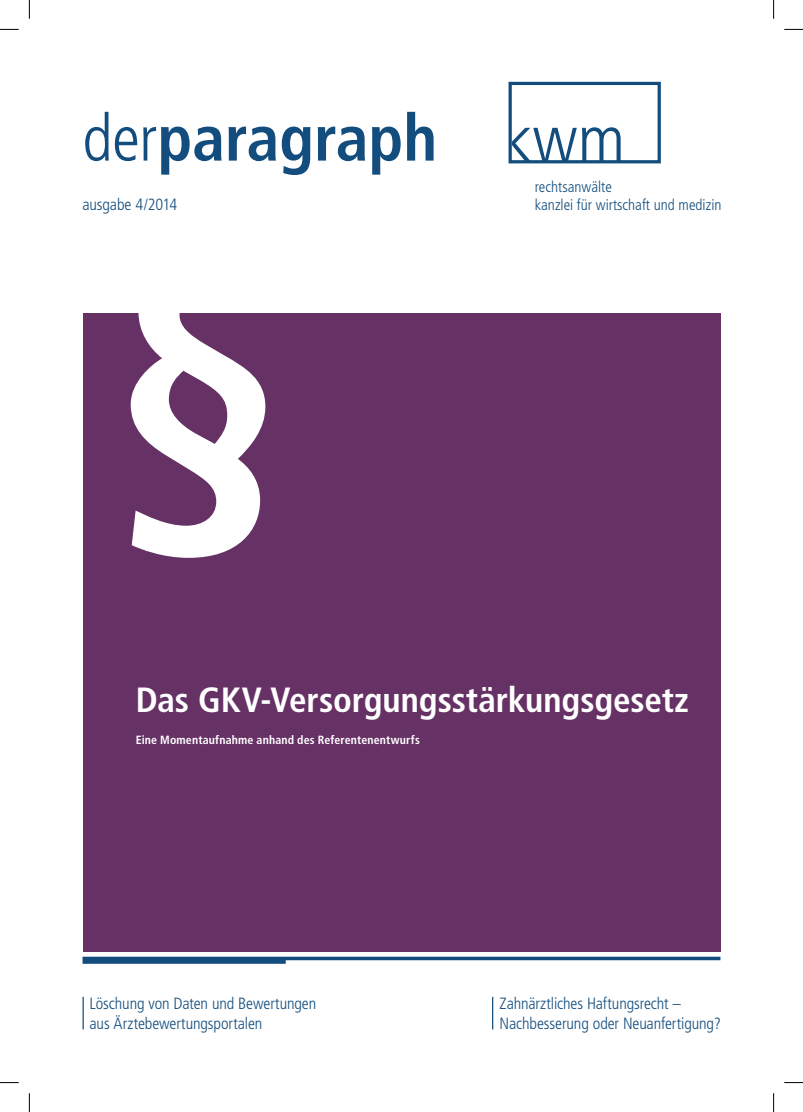
<style>
.page{position:relative;width:803px;height:1112px;background:#fff}
.page>*{position:absolute;margin:0;border:0;box-sizing:border-box;transform-origin:0 0}
.t1{font:700 condensed 353.5px "Frutiger";color:#fff}
.t2{font:700 condensed 65px "Frutiger";color:#134d7e}
.t3{font:700 condensed 35px "Frutiger";letter-spacing:-.005em;color:#fff}
.t4{font:300 condensed 16.25px/20px "Frutiger";letter-spacing:-.005em;color:#134d7e}
.t5{font:300 condensed 15.25px/18.2px "Frutiger";color:#134d7e}
.t6{font:700 condensed 11.88px "Frutiger";letter-spacing:.015em;color:#fff}
.s1{font-weight:300}
</style>
<div class="page">
<div style="left:83px;top:313px;width:637px;height:638px;background:#663165"></div>
<svg style="left:83px;top:956px;width:637px;height:7px"></svg>
<svg style="left:508px;top:82px;width:153px;height:81px"></svg>
<hr style="left:83px;top:996px;width:1px;height:33px;background:#134d7e">
<hr style="left:492px;top:996px;width:1px;height:33px;background:#134d7e">
<svg style="left:0;top:29px;width:19px;height:1px"></svg>
<svg style="left:784px;top:29px;width:19px;height:1px"></svg>
<svg style="left:0;top:1082px;width:19px;height:1px"></svg>
<svg style="left:784px;top:1082px;width:19px;height:1px"></svg>
<svg style="left:29px;top:0;width:1px;height:19px"></svg>
<svg style="left:29px;top:1093px;width:1px;height:18px"></svg>
<svg style="left:773px;top:0;width:1px;height:19px"></svg>
<svg style="left:773px;top:1093px;width:1px;height:18px"></svg>
<h2 class="t2" style="left:83px;top:99px;width:356px"><span class="s1">der</span>paragraph</h2>
<p class="t4" style="left:83px;top:195px;width:96px">ausgabe 4/2014</p>
<h1 class="t1" style="left:106px;top:180px;width:185px">§</h1>
<p class="t5" style="left:535px;top:177px;width:188px">rechtsanwälte<br>kanzlei für wirtschaft und medizin</p>
<h3 class="t3" style="left:136px;top:678px;width:554px">Das GKV-Versorgungsstärkungsgesetz</h3>
<p class="t6" style="left:136px;top:733px;width:286px">Eine Momentaufnahme anhand des Referentenentwurfs</p>
<p class="t4" style="left:90px;top:993px;width:228px">Löschung von Daten und Bewertungen aus Ärztebewertungsportalen</p>
<p class="t4" style="left:500px;top:993px;width:223px">Zahnärztliches Haftungsrecht –<br>Nachbesserung oder Neuanfertigung?</p>
</div>
